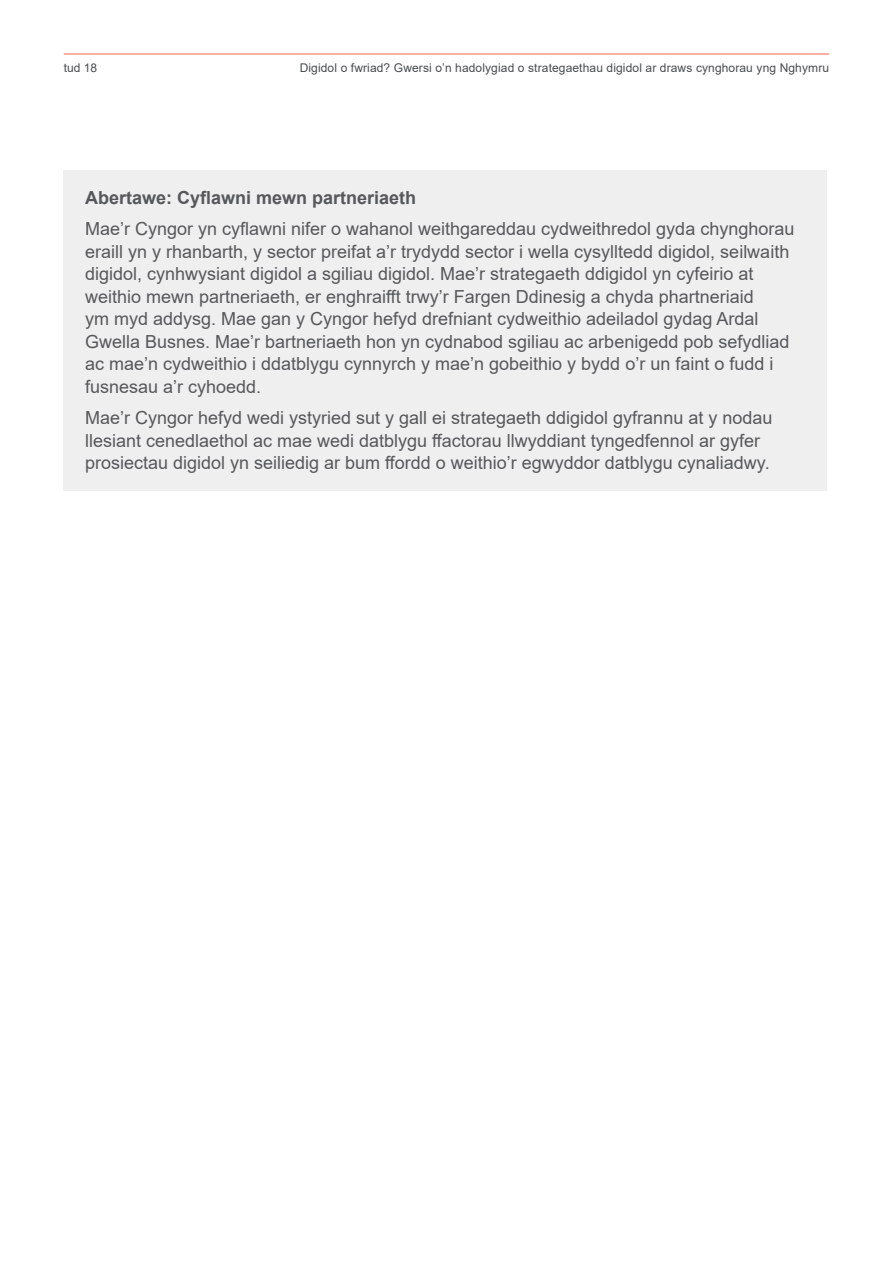
<style>
.page{position:relative;width:893px;height:1263px;background:#fff}
.page>*{position:absolute;margin:0;border:0;box-sizing:border-box;transform-origin:0 0}
.Body{font:18px/22.5px "Arial";color:#56585b}
.Body-2{font:700 18px "Arial";color:#56585b}
.t1{font:12px "Arial";letter-spacing:.01em;color:#494d50}
</style>
<div class="page">
<hr style="left:64px;top:54px;width:765px;height:1px;background:#f16449">
<div style="left:64px;top:170px;width:763px;height:320px;background:#f0efef"></div>
<p class="t1" style="left:64px;top:59px;width:35px">tud 18</p>
<p class="t1" style="left:300px;top:59px;width:531px">Digidol o fwriad? Gwersi o’n hadolygiad o strategaethau digidol ar draws cynghorau yng Nghymru</p>
<p class="Body-2" style="left:85px;top:185px;width:333px">Abertawe: Cyflawni mewn partneriaeth</p>
<p class="Body" style="left:85px;top:218px;width:711px">Mae’r Cyngor yn cyflawni nifer o wahanol weithgareddau cydweithredol gyda chynghorau eraill yn y rhanbarth, y sector preifat a’r trydydd sector i wella cysylltedd digidol, seilwaith digidol, cynhwysiant digidol a sgiliau digidol. Mae’r strategaeth ddigidol yn cyfeirio at weithio mewn partneriaeth, er enghraifft trwy’r Fargen Ddinesig a chyda phartneriaid<br>ym myd addysg. Mae gan y Cyngor hefyd drefniant cydweithio adeiladol gydag Ardal Gwella Busnes. Mae’r bartneriaeth hon yn cydnabod sgiliau ac arbenigedd pob sefydliad ac mae’n cydweithio i ddatblygu cynnyrch y mae’n gobeithio y bydd o’r un faint o fudd i fusnesau a’r cyhoedd.</p>
<p class="Body" style="left:85px;top:406px;width:689px">Mae’r Cyngor hefyd wedi ystyried sut y gall ei strategaeth ddigidol gyfrannu at y nodau llesiant cenedlaethol ac mae wedi datblygu ffactorau llwyddiant tyngedfennol ar gyfer prosiectau digidol yn seiliedig ar bum ffordd o weithio’r egwyddor datblygu cynaliadwy.</p>
</div>
